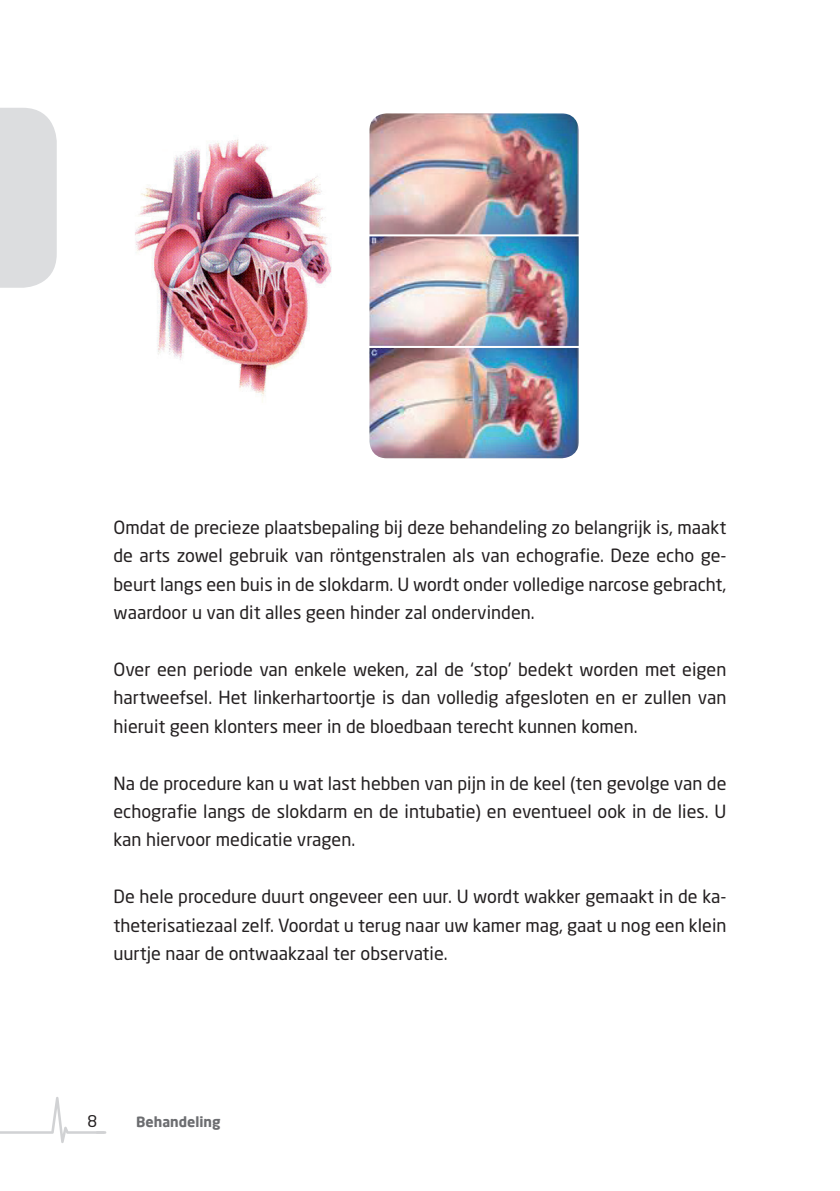
<style>
.page{position:relative;width:840px;height:1191px;background:#fff}
.page>*{position:absolute;margin:0;border:0;box-sizing:border-box;transform-origin:0 0}
.t1{font:18px/28.4px "Neo Sans";color:#231f20;text-align:justify}
.t2{font:16px "Neo Sans";color:#231f20}
.t3{font:700 14px "Neo Sans";color:#6c6d70}
</style>
<div class="page">
<div style="left:0;top:108px;width:57px;height:180px;background:#dcdddf"></div>
<svg style="left:0;top:1097px;width:106px;height:46px"></svg>
<img style="left:135px;top:139px;width:197px;height:263px">
<img style="left:369px;top:113px;width:209px;height:345px">
<hr style="left:363px;top:234px;width:218px;height:2px;background:#fff">
<hr style="left:363px;top:346px;width:218px;height:2px;background:#fff">
<p class="t1" style="left:113px;top:513px;width:614px">Omdat de precieze plaatsbepaling bij deze behandeling zo belangrijk is, maakt de arts zowel gebruik van röntgenstralen als van echografie. Deze echo ge&shy;beurt langs een buis in de slokdarm. U wordt onder volledige narcose gebracht, waardoor u van dit alles geen hinder zal ondervinden.</p>
<p class="t1" style="left:113px;top:655px;width:614px">Over een periode van enkele weken, zal de ‘stop’ bedekt worden met eigen hartweefsel. Het linkerhartoortje is dan volledig afgesloten en er zullen van hieruit geen klonters meer in de bloedbaan terecht kunnen komen.</p>
<p class="t1" style="left:113px;top:768px;width:614px">Na de procedure kan u wat last hebben van pijn in de keel (ten gevolge van de echografie langs de slokdarm en de intubatie) en eventueel ook in de lies. U kan hiervoor medicatie vragen.</p>
<p class="t1" style="left:113px;top:882px;width:614px">De hele procedure duurt ongeveer een uur. U wordt wakker gemaakt in de ka&shy;theterisatiezaal zelf. Voordat u terug naar uw kamer mag, gaat u nog een klein uurtje naar de ontwaakzaal ter observatie.</p>
<p class="t2" style="left:87px;top:1111px;width:11px">8</p>
<p class="t3" style="left:136px;top:1112px;width:86px">Behandeling</p>
</div>
